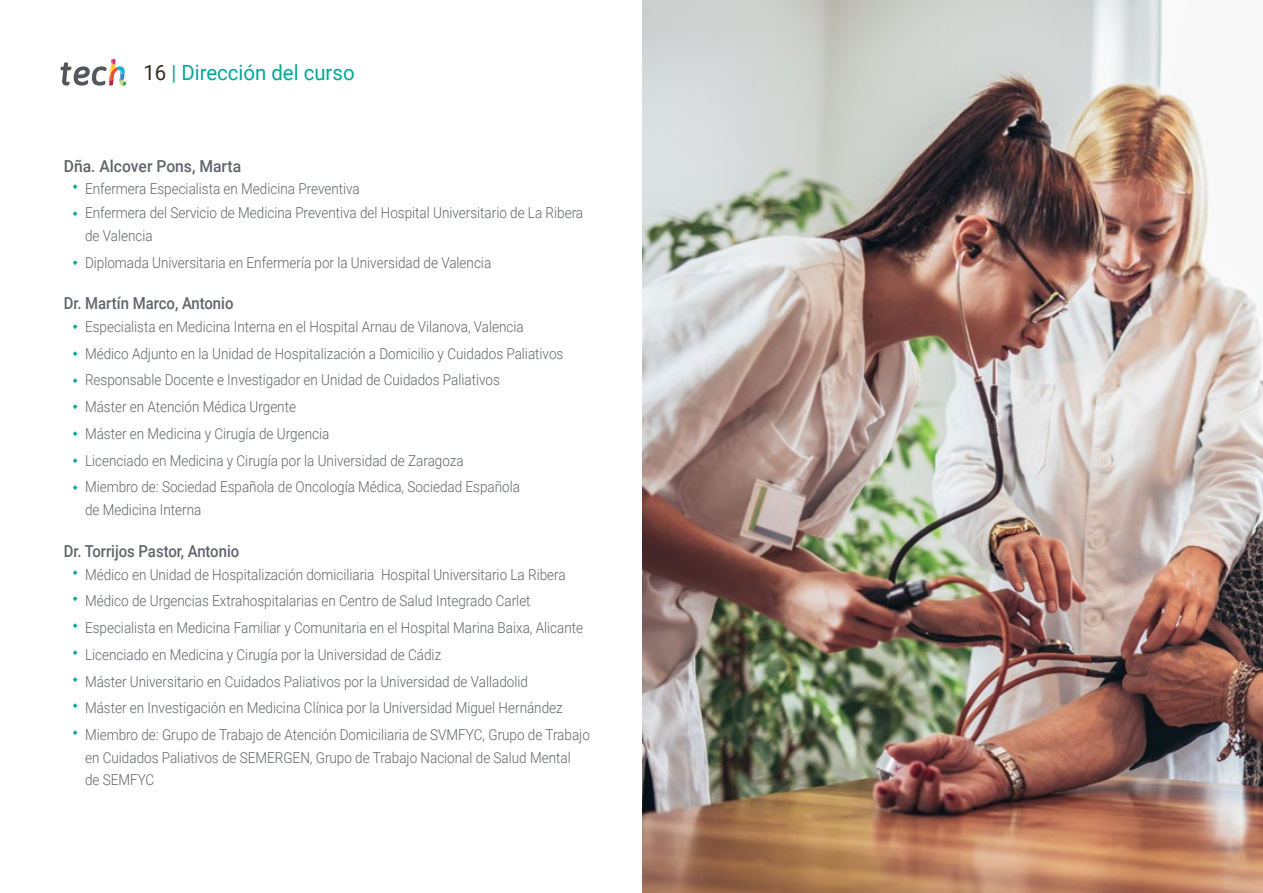
<style>
.page{position:relative;width:1263px;height:893px;background:#fff}
.page>*{position:absolute;margin:0;border:0;box-sizing:border-box;transform-origin:0 0}
.t1{font:21px "Roboto";color:#00a996}
.t2{font:500 16.5px "Roboto";color:#61646a;scale:.9 1}
.t3{font:500 16.5px "Roboto";color:#61646a;scale:.95 1}
.t4{font:300 15px/26.7px "Roboto";color:#61646a;scale:.9 1}
.s1{color:#312e20}
</style>
<div class="page">
<svg style="left:61px;top:59px;width:65px;height:27px"></svg>
<img style="left:642px;top:0;width:621px;height:893px">
<h1 class="t1" style="left:144px;top:57px;width:213px"><span class="s1">16</span> | Dirección del curso</h1>
<p class="t3" style="left:64px;top:155px;width:188px">Dña. Alcover Pons, Marta</p>
<p class="t4" style="left:85px;top:176px;width:555px;line-height:24.5px">Enfermera Especialista en Medicina Preventiva<br>Enfermera del Servicio de Medicina Preventiva del Hospital Universitario de La Ribera</p>
<p class="t4" style="left:85px;top:222px;width:453px">de Valencia<br>Diplomada Universitaria en Enfermería por la Universidad de Valencia</p>
<p class="t2" style="left:64px;top:292px;width:190px">Dr. Martín Marco, Antonio</p>
<p class="t4" style="left:85px;top:313px;width:533px">Especialista en Medicina Interna en el Hospital Arnau de Vilanova, Valencia Médico Adjunto en la Unidad de Hospitalización a Domicilio y Cuidados Paliativos Responsable Docente e Investigador en Unidad de Cuidados Paliativos<br>Máster en Atención Médica Urgente<br>Máster en Medicina y Cirugía de Urgencia<br>Licenciado en Medicina y Cirugía por la Universidad de Zaragoza<br>Miembro de: Sociedad Española de Oncología Médica, Sociedad Española</p>
<p class="t4" style="left:85px;top:496px;width:131px">de Medicina Interna</p>
<p class="t2" style="left:64px;top:539px;width:196px">Dr. Torrijos Pastor, Antonio</p>
<p class="t4" style="left:85px;top:560px;width:562px">Médico en Unidad de Hospitalización domiciliaria Hospital Universitario La Ribera Médico de Urgencias Extrahospitalarias en Centro de Salud Integrado Carlet Especialista en Medicina Familiar y Comunitaria en el Hospital Marina Baixa, Alicante Licenciado en Medicina y Cirugía por la Universidad de Cádiz<br>Máster Universitario en Cuidados Paliativos por la Universidad de Valladolid<br>Máster en Investigación en Medicina Clínica por la Universidad Miguel Hernández Miembro de: Grupo de Trabajo de Atención Domiciliaria de SVMFYC, Grupo de Trabajo</p>
<p class="t4" style="left:85px;top:746px;width:541px;line-height:22.5px">en Cuidados Paliativos de SEMERGEN, Grupo de Trabajo Nacional de Salud Mental de SEMFYC</p>
</div>
